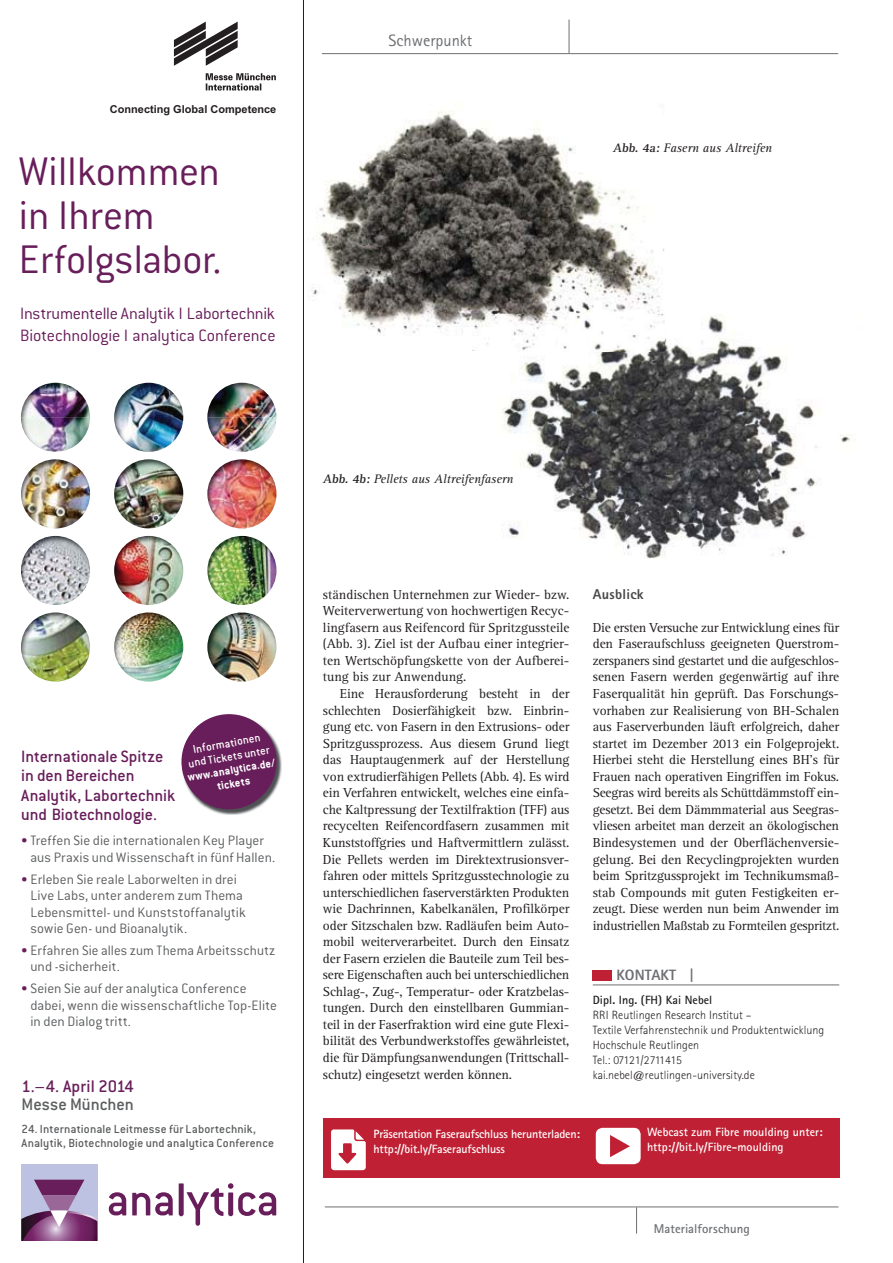
<style>
.page{position:relative;width:893px;height:1263px;background:#fff}
.page>*{position:absolute;margin:0;border:0;box-sizing:border-box;transform-origin:0 0}
.t1{font:300 43.95px/44px "Conduit ITC";letter-spacing:.01em;color:#681e5a}
.t2{font:500 18.45px "Conduit ITC";color:#681e5a}
.t3{font:500 18.45px "Conduit ITC";letter-spacing:-.005em;color:#5b5d5f}
.t4{font:500 18px/19.5px "Conduit ITC";letter-spacing:-.005em;color:#681e5a}
.t5{font:300 18px/21.6px "Conduit ITC";letter-spacing:-.005em;color:#681e5a}
.t6{font:16.5px "Rotis Sans Serif Std";color:#6d6f72}
.t7{font:300 15px/16.5px "Conduit ITC";letter-spacing:.005em;color:#5b5d5f}
.t8{font:800 15px "Rotis Sans Serif Std";color:#6d6f72}
.t9{font:800 14.25px "Rotis Sans Serif Std";letter-spacing:.02em;color:#474749}
.t10{font:13.5px/16.5px "Rotis Serif Std";letter-spacing:-.01em;color:#231f20;text-align:justify}
.t11{font:500 12.9px/13.5px "Conduit ITC";letter-spacing:.01em;color:#5b5d5f}
.t12{font:italic 12.75px "Rotis Serif Std";color:#231f20}
.t13{font:700 12.75px "Rotis Sans Serif Std";letter-spacing:.005em;color:#6d6f72}
.t14{font:500 12.45px/13.5px "Conduit ITC";color:#fff;text-align:center}
.t15{font:700 12.45px/13.5px "Conduit ITC";color:#fff;text-align:center}
.t16{font:300 12px/15px "Rotis Sans Serif Std";letter-spacing:.005em;color:#231f20}
.t17{font:700 12px/15px "Rotis Sans Serif Std";letter-spacing:-.01em;color:#fff}
.t18{font:700 12px "Rotis Sans Serif Std";letter-spacing:.005em;color:#231f20}
.t19{font:700 10.95px "Arial";color:#231f20}
.s1{font-weight:700;font-style:normal}
.s2{color:#681e5a}
</style>
<div class="page">
<img style="left:311px;top:111px;width:353px;height:240px">
<img style="left:501px;top:314px;width:350px;height:245px">
<img style="left:495px;top:314px;width:169px;height:37px">
<div style="left:323px;top:1119px;width:516px;height:59px;background:#c02033"></div>
<div style="left:596px;top:1128px;width:45px;height:36px;background:#fff;border-radius:7px"></div>
<svg style="left:610px;top:1135px;width:20px;height:22px"></svg>
<svg style="left:331px;top:1129px;width:35px;height:41px"></svg>
<hr style="left:593px;top:985px;width:246px;height:1px;background:#6d6f72">
<div style="left:593px;top:970px;width:19px;height:10px;background:#c02033"></div>
<svg style="left:109px;top:1192px;width:17px;height:23px"></svg>
<svg style="left:132px;top:1192px;width:41px;height:23px"></svg>
<svg style="left:179px;top:1183px;width:97px;height:43px"></svg>
<div style="left:21px;top:1165px;width:76px;height:76px;background:#bdc1e2"></div>
<svg style="left:21px;top:1180px;width:76px;height:61px"></svg>
<svg style="left:206px;top:73px;width:70px;height:18px"></svg>
<svg style="left:174px;top:22px;width:64px;height:44px"></svg>
<img style="left:182px;top:715px;width:100px;height:100px">
<div style="left:181px;top:714px;width:96px;height:95px;background:#681e5a;border-radius:50%"></div>
<img style="left:207px;top:383px;width:69px;height:69px">
<img style="left:207px;top:459px;width:69px;height:69px;border-radius:50%">
<img style="left:207px;top:536px;width:69px;height:69px;border-radius:50%">
<img style="left:207px;top:612px;width:69px;height:70px;border-radius:50%">
<img style="left:21px;top:383px;width:69px;height:69px">
<img style="left:21px;top:459px;width:69px;height:69px;border-radius:50%">
<img style="left:21px;top:536px;width:69px;height:69px;border-radius:50%">
<img style="left:21px;top:612px;width:69px;height:70px;border-radius:50%">
<img style="left:114px;top:383px;width:69px;height:69px;border-radius:50%">
<img style="left:114px;top:459px;width:69px;height:69px;border-radius:50%">
<img style="left:114px;top:536px;width:69px;height:69px;border-radius:50%">
<img style="left:114px;top:612px;width:69px;height:70px;border-radius:50%">
<svg style="left:636px;top:1208px;width:1px;height:26px"></svg>
<hr style="left:325px;top:1207px;width:513px;height:1px;background:#6d6f72">
<hr style="left:569px;top:20px;width:1px;height:33px;background:#6d6f72">
<hr style="left:322px;top:53px;width:516px;height:1px;background:#6d6f72">
<hr style="left:303px;top:0;width:1px;height:1262px;background:#231f20">
<p class="t19" style="left:110px;top:103px;width:168px">Connecting Global Competence</p>
<h1 class="t1" style="left:19px;top:154px;width:204px">Willkommen in Ihrem<br>Erfolgslabor.</h1>
<h3 class="t5" style="left:20px;top:304px;width:257px">Instrumentelle Analytik l Labortechnik<br>Biotechnologie l analytica Conference</h3>
<p class="t6" style="left:388px;top:34px;width:85px">Schwerpunkt</p>
<p class="t12" style="left:613px;top:143px;width:161px"><span class="s1">Abb. 4a:</span> Fasern aus Altreifen</p>
<p class="t14" style="left:185px;top:745px;width:84px;rotate:-10deg">Informationen und Tickets unter</p>
<h3 class="t4" style="left:21px;top:748px;width:155px">Internationale Spitze in den Bereichen<br>Analytik, Labortechnik und Biotechnologie.</h3>
<p class="t7" style="left:30px;top:834px;width:246px;text-indent:-9px"><span class="s2">•</span> Treffen Sie die internationalen Key Player aus Praxis und Wissenschaft in fünf Hallen.</p>
<p class="t7" style="left:30px;top:872px;width:217px;text-indent:-9px"><span class="s2">•</span> Erleben Sie reale Laborwelten in drei Live Labs, unter anderem zum Thema Lebensmittel- und Kunststoffanalytik sowie Gen- und Bioanalytik.</p>
<p class="t7" style="left:30px;top:943px;width:247px;text-indent:-9px"><span class="s2">•</span> Erfahren Sie alles zum Thema Arbeitsschutz und -sicherheit.</p>
<p class="t7" style="left:30px;top:982px;width:248px;text-indent:-9px"><span class="s2">•</span> Seien Sie auf der analytica Conference dabei, wenn die wissenschaftliche Top-Elite in den Dialog tritt.</p>
<p class="t15" style="left:186px;top:770px;width:90px;rotate:-10deg">www.analytica.de/ tickets</p>
<h2 class="t2" style="left:22px;top:1080px;width:114px">1.–4. April 2014</h2>
<h2 class="t3" style="left:22px;top:1098px;width:114px">Messe München</h2>
<p class="t11" style="left:21px;top:1124px;width:254px">24. Internationale Leitmesse für Labortechnik,<br>Analytik, Biotechnologie und analytica Conference</p>
<p class="t12" style="left:323px;top:474px;width:192px"><span class="s1">Abb. 4b:</span> Pellets aus Altreifenfasern</p>
<p class="t10" style="left:323px;top:587px;width:248px">ständischen Unternehmen zur Wieder- bzw.<br>Weiterverwertung von hochwertigen Recyc&shy;lingfasern aus Reifencord für Spritzgussteile (Abb. 3). Ziel ist der Aufbau einer integrier&shy;ten Wertschöpfungskette von der Aufberei&shy;tung bis zur Anwendung.</p>
<p class="t10" style="left:323px;top:687px;width:248px;text-indent:17px">Eine Herausforderung besteht in der schlechten Dosierfähigkeit bzw. Einbrin&shy;gung etc. von Fasern in den Extrusions- oder Spritzgussprozess. Aus diesem Grund liegt das Hauptaugenmerk auf der Herstellung von extrudierfähigen Pellets (Abb. 4). Es wird ein Verfahren entwickelt, welches eine einfa&shy;che Kaltpressung der Textilfraktion (TFF) aus recycelten Reifencordfasern zusammen mit Kunststoffgries und Haftvermittlern zulässt.<br>Die Pellets werden im Direktextrusionsver&shy;fahren oder mittels Spritzgusstechnologie zu unterschiedlichen faserverstärkten Produkten wie Dachrinnen, Kabelkanälen, Profilkörper oder Sitzschalen bzw. Radläufen beim Auto&shy;mobil weiterverarbeitet. Durch den Einsatz der Fasern erzielen die Bauteile zum Teil bes&shy;sere Eigenschaften auch bei unterschiedlichen Schlag-, Zug-, Temperatur- oder Kratzbelas&shy;tungen. Durch den einstellbaren Gummian&shy;teil in der Faserfraktion wird eine gute Flexi&shy;bilität des Verbundwerkstoffes gewährleistet, die für Dämpfungsanwendungen (Trittschall&shy;schutz) eingesetzt werden können.</p>
<p class="t9" style="left:593px;top:588px;width:53px">Ausblick</p>
<p class="t10" style="left:593px;top:621px;width:248px">Die ersten Versuche zur Entwicklung eines für den Faseraufschluss geeigneten Querstrom&shy;zerspaners sind gestartet und die aufgeschlos&shy;senen Fasern werden gegenwärtig auf ihre Faserqualität hin geprüft. Das Forschungs&shy;vorhaben zur Realisierung von BH-Schalen aus Faserverbunden läuft erfolgreich, daher startet im Dezember 2013 ein Folgeprojekt.<br>Hierbei steht die Herstellung eines BH’s für Frauen nach operativen Eingriffen im Fokus.<br>Seegras wird bereits als Schüttdämmstoff ein&shy;gesetzt. Bei dem Dämmmaterial aus Seegras&shy;vliesen arbeitet man derzeit an ökologischen Bindesystemen und der Oberflächenversie&shy;gelung. Bei den Recyclingprojekten wurden beim Spritzgussprojekt im Technikumsmaß&shy;stab Compounds mit guten Festigkeiten er&shy;zeugt. Diese werden nun beim Anwender im industriellen Maßstab zu Formteilen gespritzt.</p>
<p class="t8" style="left:616px;top:970px;width:79px">KONTAKT |</p>
<p class="t18" style="left:593px;top:995px;width:121px">Dipl. Ing. (FH) Kai Nebel</p>
<p class="t16" style="left:593px;top:1008px;width:233px">RRI Reutlingen Research Institut –<br>Textile Verfahrenstechnik und Produktentwicklung Hochschule Reutlingen<br>Tel.: 07121/2711415 kai.nebel@reutlingen-university.de</p>
<p class="t17" style="left:373px;top:1128px;width:208px">Präsentation Faseraufschluss herunterladen: http://bit.ly/Faseraufschluss</p>
<p class="t17" style="left:647px;top:1126px;width:177px">Webcast zum Fibre moulding unter: http://bit.ly/Fibre-moulding</p>
<p class="t13" style="left:654px;top:1224px;width:98px">Materialforschung</p>
</div>
